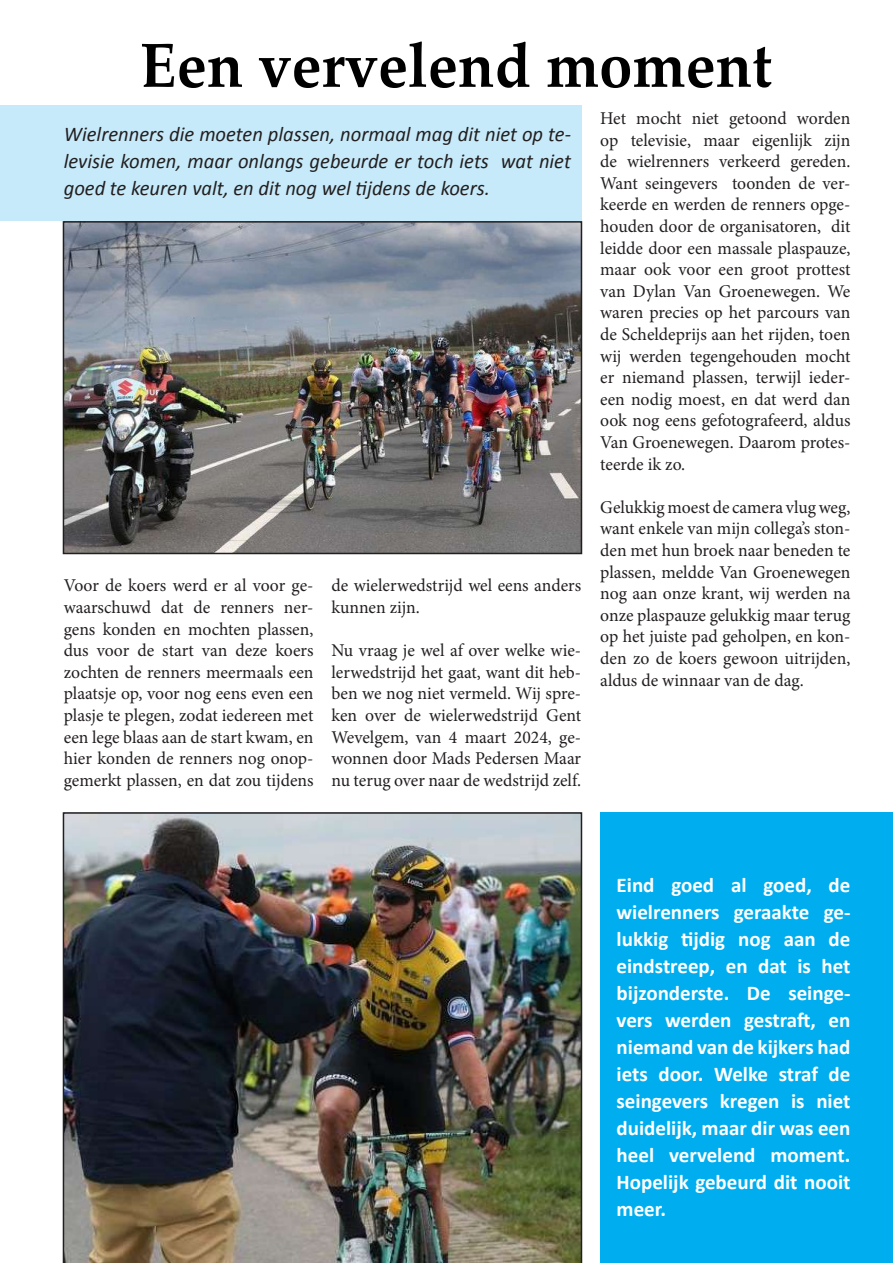
<style>
.page{position:relative;width:893px;height:1263px;background:#fff}
.page>*{position:absolute;margin:0;border:0;box-sizing:border-box;transform-origin:0 0}
.t1{font:700 63px "Palatino";color:#000;scale:.95 1}
.t2{font:700 21px/27px "Calibri";color:#fff;text-align:justify}
.t3{font:italic 21px/27px "Calibri";color:#231f20;text-align:justify}
.t4{font:18px/21.6px "Minion Pro";color:#231f20;text-align:justify}
</style>
<div class="page">
<div style="left:0;top:106px;width:581px;height:115px;background:#c6eafa"></div>
<img style="left:66px;top:224px;width:513px;height:327px">
<div style="left:63px;top:221px;width:519px;height:333px;border:2px solid #231f20"></div>
<div style="left:600px;top:812px;width:293px;height:451px;background:#00aeef"></div>
<img style="left:63px;top:812px;width:519px;height:451px">
<h1 class="t1" style="left:140px;top:12px;width:667px">Een vervelend moment</h1>
<p class="t3" style="left:64px;top:120px;width:509px">Wielrenners die moeten plassen, normaal mag dit niet op te&shy;levisie komen, maar onlangs gebeurde er toch iets wat niet goed te keuren valt, en dit nog wel tijdens de koers.</p>
<p class="t4" style="left:600px;top:108px;width:252px">Het mocht niet getoond worden op televisie, maar eigenlijk zijn de wielrenners verkeerd gereden.<br>Want seingevers toonden de ver&shy;keerde en werden de renners opge&shy;houden door de organisatoren, dit leidde door een massale plaspauze, maar ook voor een groot prottest van Dylan Van Groenewegen. We waren precies op het parcours van de Scheldeprijs aan het rijden, toen wij werden tegengehouden mocht er niemand plassen, terwijl ieder&shy;een nodig moest, en dat werd dan ook nog eens gefotografeerd, aldus Van Groenewegen. Daarom protes&shy;teerde ik zo.</p>
<p class="t4" style="left:600px;top:496px;width:252px">Gelukkig moest de camera vlug weg, want enkele van mijn collega’s ston&shy;den met hun broek naar beneden te plassen, meldde Van Groenewegen nog aan onze krant, wij werden na onze plaspauze gelukkig maar terug op het juiste pad geholpen, en kon&shy;den zo de koers gewoon uitrijden, aldus de winnaar van de dag.</p>
<p class="t4" style="left:64px;top:575px;width:251px">Voor de koers werd er al voor ge&shy;waarschuwd dat de renners ner&shy;gens konden en mochten plassen, dus voor de start van deze koers zochten de renners meermaals een plaatsje op, voor nog eens even een plasje te plegen, zodat iedereen met een lege blaas aan de start kwam, en hier konden de renners nog onop&shy;gemerkt plassen, en dat zou tijdens</p>
<p class="t4" style="left:331px;top:575px;width:251px">de wielerwedstrijd wel eens anders kunnen zijn.</p>
<p class="t4" style="left:331px;top:640px;width:251px">Nu vraag je wel af over welke wie&shy;lerwedstrijd het gaat, want dit heb&shy;ben we nog niet vermeld. Wij spre&shy;ken over de wielerwedstrijd Gent Wevelgem, van 4 maart 2024, ge&shy;wonnen door Mads Pedersen Maar nu terug over naar de wedstrijd zelf.</p>
<p class="t2" style="left:617px;top:871px;width:235px">Eind goed al goed, de wielrenners geraakte ge&shy;lukkig tijdig nog aan de eindstreep, en dat is het bijzonderste. De seinge&shy;vers werden gestraft, en niemand van de kijkers had iets door. Welke straf de seingevers kregen is niet duidelijk, maar dir was een heel vervelend moment.<br>Hopelijk gebeurd dit nooit meer.</p>
</div>
